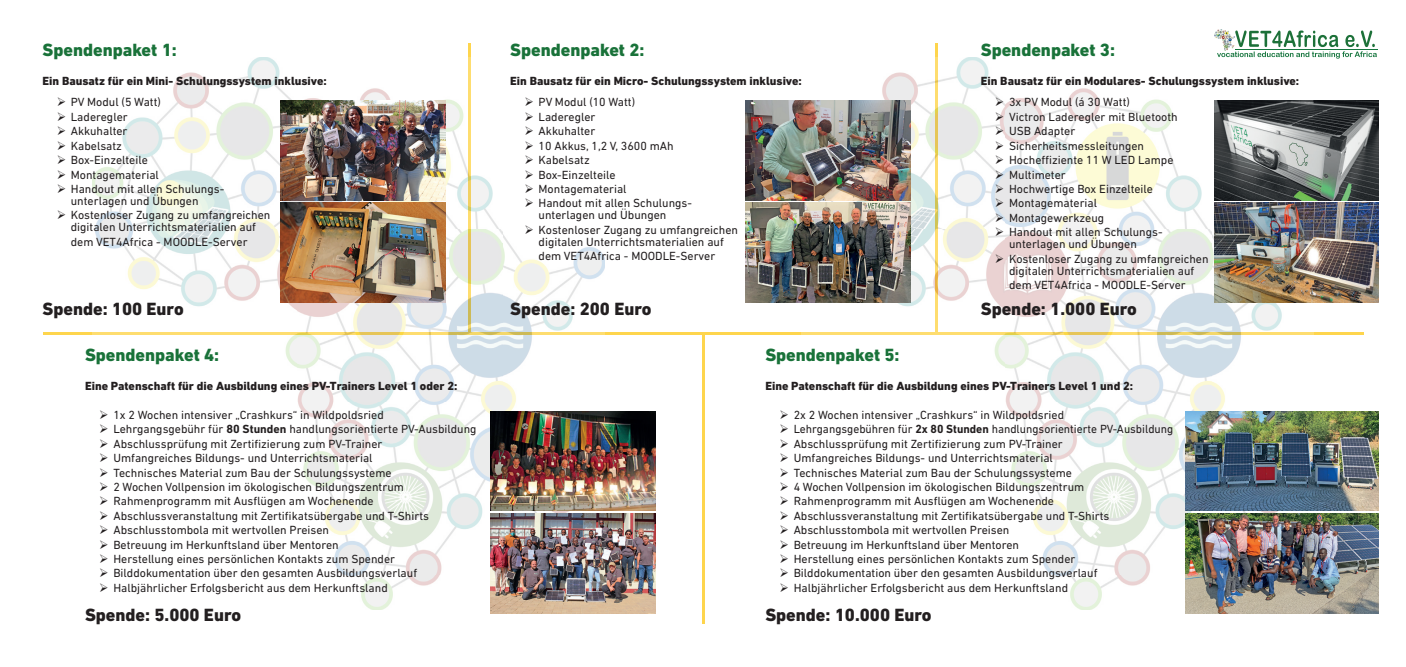
<style>
.page{position:relative;width:1406px;height:667px;background:#fff}
.page>*{position:absolute;margin:0;border:0;box-sizing:border-box;transform-origin:0 0}
.t1{font:800 18px "DIN Next LT Pro";color:#231f20}
.t2{font:800 18px "DIN Next LT Pro";color:#197239}
.t3{font:12px/14.4px "DIN Next LT Pro";color:#231f20}
.t4{font:800 12px "DIN Next LT Pro";color:#231f20}
.s1{font-weight:700}
</style>
<div class="page">
<hr style="left:43px;top:332px;width:1320px;height:2px;background:#fed54d">
<hr style="left:468px;top:43px;width:3px;height:290px;background:#fed54d">
<hr style="left:935px;top:43px;width:3px;height:290px;background:#fed54d">
<hr style="left:702px;top:333px;width:2px;height:291px;background:#fed54d">
<img style="left:801px;top:57px;width:513px;height:552px">
<img style="left:92px;top:57px;width:513px;height:552px">
<div style="left:1208px;top:28px;width:177px;height:32px;background:#fff"></div>
<svg style="left:1215px;top:29px;width:162px;height:30px"></svg>
<hr style="left:1235px;top:49px;width:142px;height:1px;background:#15753d">
<img style="left:746px;top:101px;width:164px;height:99px">
<img style="left:281px;top:203px;width:164px;height:99px">
<img style="left:1214px;top:203px;width:164px;height:99px">
<img style="left:491px;top:411px;width:164px;height:99px">
<img style="left:281px;top:101px;width:164px;height:99px">
<img style="left:491px;top:513px;width:164px;height:99px">
<img style="left:746px;top:203px;width:164px;height:99px">
<img style="left:1186px;top:411px;width:192px;height:99px">
<img style="left:1214px;top:101px;width:164px;height:99px">
<img style="left:1186px;top:513px;width:192px;height:99px">
<svg style="left:525px;top:98px;width:8px;height:8px"></svg>
<svg style="left:525px;top:112px;width:8px;height:23px"></svg>
<svg style="left:525px;top:141px;width:8px;height:23px"></svg>
<svg style="left:525px;top:170px;width:8px;height:8px"></svg>
<svg style="left:525px;top:184px;width:8px;height:23px"></svg>
<svg style="left:525px;top:225px;width:8px;height:9px"></svg>
<svg style="left:996px;top:98px;width:7px;height:8px"></svg>
<svg style="left:996px;top:112px;width:7px;height:23px"></svg>
<svg style="left:996px;top:141px;width:7px;height:23px"></svg>
<svg style="left:996px;top:170px;width:7px;height:8px"></svg>
<svg style="left:996px;top:184px;width:7px;height:23px"></svg>
<svg style="left:996px;top:213px;width:7px;height:23px"></svg>
<svg style="left:996px;top:254px;width:7px;height:8px"></svg>
<svg style="left:100px;top:410px;width:8px;height:8px"></svg>
<svg style="left:100px;top:424px;width:8px;height:23px"></svg>
<svg style="left:100px;top:453px;width:8px;height:23px"></svg>
<svg style="left:100px;top:482px;width:8px;height:8px"></svg>
<svg style="left:100px;top:496px;width:8px;height:23px"></svg>
<svg style="left:100px;top:525px;width:8px;height:23px"></svg>
<svg style="left:100px;top:554px;width:8px;height:8px"></svg>
<svg style="left:100px;top:568px;width:8px;height:23px"></svg>
<h1 class="t2" style="left:43px;top:39px;width:136px">Spendenpaket 1:</h1>
<p class="t4" style="left:43px;top:74px;width:286px">Ein Bausatz für ein Mini- Schulungssystem inklusive:</p>
<p class="t3" style="left:71px;top:95px;width:155px">PV Modul (5 Watt)<br>Laderegler<br>Akkuhalter<br>Kabelsatz<br>Box-Einzelteile<br>Montagematerial<br>Handout mit allen Schulungs-</p>
<p class="t3" style="left:71px;top:193px;width:201px">unterlagen und Übungen<br>Kostenloser Zugang zu umfangreichen</p>
<p class="t3" style="left:71px;top:220px;width:187px">digitalen Unterrichtsmaterialien auf dem VET4Africa - MOODLE-Server</p>
<h1 class="t1" style="left:43px;top:298px;width:143px">Spende: 100 Euro</h1>
<h1 class="t2" style="left:85px;top:344px;width:136px">Spendenpaket 4:</h1>
<p class="t4" style="left:85px;top:378px;width:374px">Eine Patenschaft für die Ausbildung eines PV-Trainers Level 1 oder 2:</p>
<p class="t3" style="left:113px;top:407px;width:365px">1x 2 Wochen intensiver „Crashkurs“ in Wildpoldsried Lehrgangsgebühr für <span class="s1">80 Stunden</span> handlungsorientierte PV-Ausbildung Abschlussprüfung mit Zertifizierung zum PV-Trainer<br>Umfangreiches Bildungs- und Unterrichtsmaterial<br>Technisches Material zum Bau der Schulungssysteme<br>2 Wochen Vollpension im ökologischen Bildungszentrum Rahmenprogramm mit Ausflügen am Wochenende Abschlussveranstaltung mit Zertifikatsübergabe und T-Shirts Abschlusstombola mit wertvollen Preisen<br>Betreuung im Herkunftsland über Mentoren<br>Herstellung eines persönlichen Kontakts zum Spender Bilddokumentation über den gesamten Ausbildungsverlauf Halbjährlicher Erfolgsbericht aus dem Herkunftsland</p>
<h1 class="t1" style="left:85px;top:603px;width:158px">Spende: 5.000 Euro</h1>
<h1 class="t2" style="left:510px;top:39px;width:136px">Spendenpaket 2:</h1>
<p class="t4" style="left:510px;top:74px;width:293px">Ein Bausatz für ein Micro- Schulungssystem inklusive:</p>
<p class="t3" style="left:539px;top:95px;width:155px">PV Modul (10 Watt)<br>Laderegler<br>Akkuhalter<br>10 Akkus, 1,2 V, 3600 mAh<br>Kabelsatz<br>Box-Einzelteile<br>Montagematerial<br>Handout mit allen Schulungs-</p>
<p class="t3" style="left:539px;top:208px;width:201px">unterlagen und Übungen<br>Kostenloser Zugang zu umfangreichen</p>
<p class="t3" style="left:539px;top:234px;width:187px">digitalen Unterrichtsmaterialien auf dem VET4Africa - MOODLE-Server</p>
<h1 class="t1" style="left:510px;top:298px;width:143px">Spende: 200 Euro</h1>
<h1 class="t2" style="left:981px;top:39px;width:136px">Spendenpaket 3:</h1>
<p class="t4" style="left:981px;top:74px;width:320px">Ein Bausatz für ein Modulares- Schulungssystem inklusive:</p>
<p class="t3" style="left:1009px;top:95px;width:170px">3x PV Modul (á 30 Watt)<br>Victron Laderegler mit Bluetooth<br>USB Adapter<br>Sicherheitsmessleitungen<br>Hocheffiziente 11 W LED Lampe<br>Multimeter<br>Hochwertige Box Einzelteile<br>Montagematerial<br>Montagewerkzeug<br>Handout mit allen Schulungs-</p>
<p class="t3" style="left:1009px;top:236px;width:201px">unterlagen und Übungen<br>Kostenloser Zugang zu umfangreichen</p>
<p class="t3" style="left:1009px;top:263px;width:187px">digitalen Unterrichtsmaterialien auf dem VET4Africa - MOODLE-Server</p>
<h1 class="t1" style="left:981px;top:298px;width:158px">Spende: 1.000 Euro</h1>
<h1 class="t2" style="left:765px;top:344px;width:136px">Spendenpaket 5:</h1>
<p class="t4" style="left:765px;top:378px;width:369px">Eine Patenschaft für die Ausbildung eines PV-Trainers Level 1 und 2:</p>
<p class="t3" style="left:794px;top:407px;width:381px">2x 2 Wochen intensiver „Crashkurs“ in Wildpoldsried<br>Lehrgangsgebühren für <span class="s1">2x 80 Stunden</span> handlungsorientierte PV-Ausbildung Abschlussprüfung mit Zertifizierung zum PV-Trainer<br>Umfangreiches Bildungs- und Unterrichtsmaterial<br>Technisches Material zum Bau der Schulungssysteme<br>4 Wochen Vollpension im ökologischen Bildungszentrum Rahmenprogramm mit Ausflügen am Wochenende Abschlussveranstaltung mit Zertifikatsübergabe und T-Shirts Abschlusstombola mit wertvollen Preisen<br>Betreuung im Herkunftsland über Mentoren<br>Herstellung eines persönlichen Kontakts zum Spender Bilddokumentation über den gesamten Ausbildungsverlauf Halbjährlicher Erfolgsbericht aus dem Herkunftsland</p>
<h1 class="t1" style="left:765px;top:603px;width:168px">Spende: 10.000 Euro</h1>
</div>
